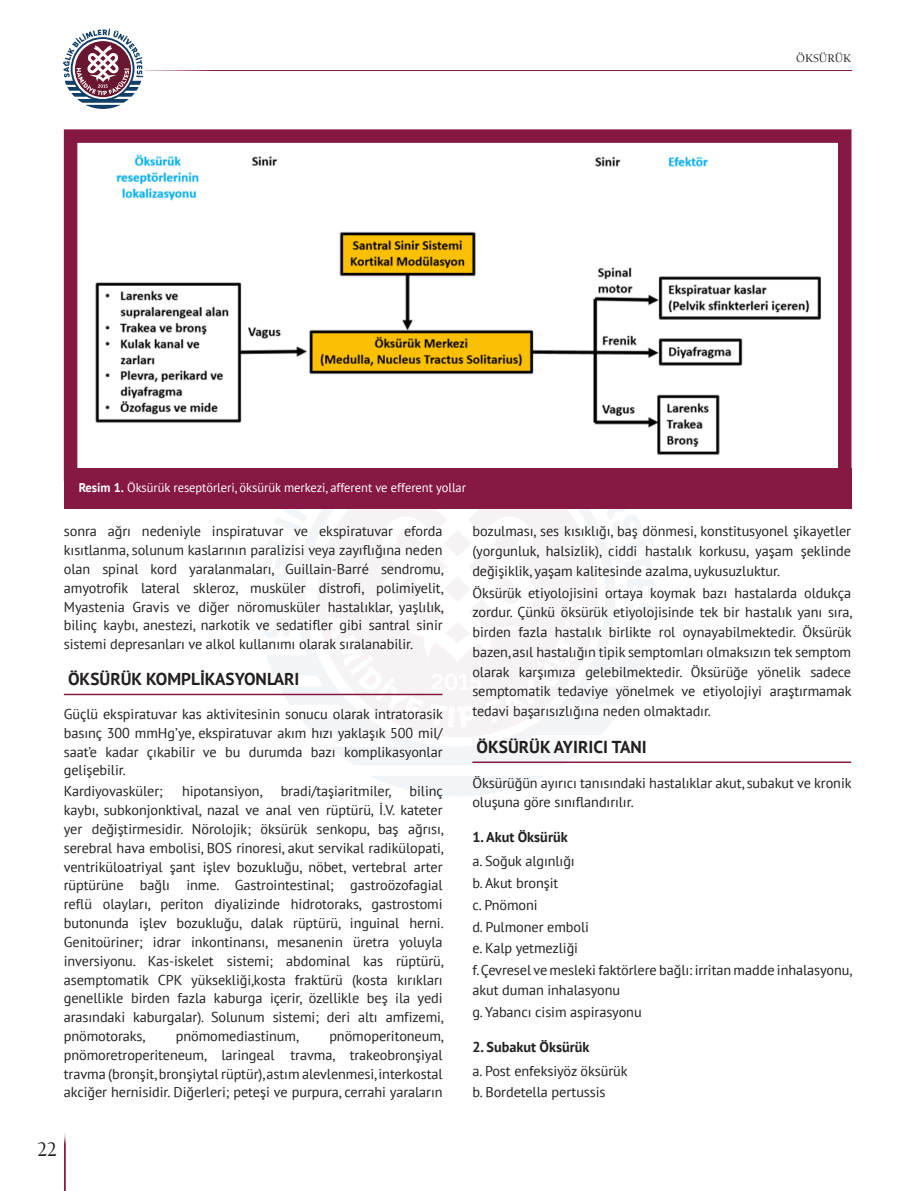
<style>
.page{position:relative;width:915px;height:1191px;background:#fff}
.page>*{position:absolute;margin:0;border:0;box-sizing:border-box;transform-origin:0 0}
.t1{font:21px "Berkeley Regular Tr";color:#231f20;scale:.92 1}
.ARA_BASLIKkkkkk{font:700 17.25px "PT Sans";color:#231f20}
.YAZI{font:14.25px/18.8px "PT Sans";letter-spacing:-.005em;color:#231f20;text-align:justify}
.BOLD{font:700 14.25px "PT Sans";color:#231f20}
.RESIM-ALTI{font:12.75px "PT Sans";color:#fff}
.t2{font:12px "Berkeley Regular Tr";color:#231f20}
.s1{font-weight:700}
</style>
<div class="page">
<div style="left:237px;top:377px;width:440px;height:437px;background:#f9f8f9;border-radius:50%"></div>
<hr style="left:85px;top:70px;width:765px;height:1px;background:#861943">
<svg style="left:63px;top:29px;width:80px;height:80px"></svg>
<hr style="left:64px;top:1131px;width:1px;height:60px;background:#861943">
<hr style="left:64px;top:693px;width:378px;height:2px;background:#861943">
<hr style="left:472px;top:761px;width:378px;height:2px;background:#861943">
<div style="left:64px;top:468px;width:787px;height:40px;background:#861943"></div>
<img style="left:95px;top:154px;width:726px;height:301px">
<div style="left:64px;top:129px;width:787px;height:352px;border:14px solid #861943"></div>
<p class="RESIM-ALTI" style="left:79px;top:479px;width:389px"><span class="s1">Resim 1.</span> Öksürük reseptörleri, öksürük merkezi, afferent ve efferent yollar</p>
<p class="t2" style="left:796px;top:51px;width:56px">ÖKSÜRÜK</p>
<p class="YAZI" style="left:64px;top:521px;width:381px">sonra ağrı nedeniyle inspiratuvar ve ekspiratuvar eforda kısıtlanma, solunum kaslarının paralizisi veya zayıflığına neden olan spinal kord yaralanmaları, Guillain-Barré sendromu, amyotrofik lateral skleroz, musküler distrofi, polimiyelit, Myastenia Gravis ve diğer nöromusküler hastalıklar, yaşlılık, bilinç kaybı, anestezi, narkotik ve sedatifler gibi santral sinir sistemi depresanları ve alkol kullanımı olarak sıralanabilir.</p>
<p class="ARA_BASLIKkkkkk" style="left:68px;top:668px;width:233px">ÖKSÜRÜK KOMPLİKASYONLARI</p>
<p class="YAZI" style="left:64px;top:704px;width:380px">Güçlü ekspiratuvar kas aktivitesinin sonucu olarak intratorasik basınç 300 mmHg’ye, ekspiratuvar akım hızı yaklaşık 500 mil/ saat’e kadar çıkabilir ve bu durumda bazı komplikasyonlar gelişebilir.</p>
<p class="YAZI" style="left:64px;top:781px;width:100px">Kardiyovasküler;</p>
<p class="YAZI" style="left:182px;top:781px;width:82px">hipotansiyon,</p>
<p class="YAZI" style="left:280px;top:781px;width:112px">bradi/taşiaritmiler,</p>
<p class="YAZI" style="left:64px;top:781px;width:381px;text-indent:345px">bilinç kaybı, subkonjonktival, nazal ve anal ven rüptürü, İ.V. kateter yer değiştirmesidir. Nörolojik; öksürük senkopu, baş ağrısı, serebral hava embolisi, BOS rinoresi, akut servikal radikülopati, ventriküloatriyal şant işlev bozukluğu, nöbet, vertebral arter rüptürüne bağlı inme. Gastrointestinal; gastroözofagial reflü olayları, periton diyalizinde hidrotoraks, gastrostomi butonunda işlev bozukluğu, dalak rüptürü, inguinal herni.<br>Genitoüriner; idrar inkontinansı, mesanenin üretra yoluyla inversiyonu. Kas-iskelet sistemi; abdominal kas rüptürü, asemptomatik CPK yüksekliği,kosta fraktürü (kosta kırıkları genellikle birden fazla kaburga içerir, özellikle beş ila yedi arasındaki kaburgalar). Solunum sistemi; deri altı amfizemi, pnömotoraks,</p>
<p class="YAZI" style="left:64px;top:1026px;width:381px;text-indent:265px">pnömoperitoneum, pnömoretroperiteneum, laringeal travma, trakeobronşiyal travma (bronşit, bronşiytal rüptür), astım alevlenmesi, interkostal akciğer hernisidir. Diğerleri; peteşi ve purpura, cerrahi yaraların</p>
<p class="YAZI" style="left:176px;top:1026px;width:125px">pnömomediastinum,</p>
<h1 class="t1" style="left:37px;top:1136px;width:23px">22</h1>
<p class="YAZI" style="left:472px;top:521px;width:380px;line-height:19.8px">bozulması, ses kısıklığı, baş dönmesi, konstitusyonel şikayetler (yorgunluk, halsizlik), ciddi hastalık korkusu, yaşam şeklinde değişiklik, yaşam kalitesinde azalma, uykusuzluktur.</p>
<p class="YAZI" style="left:472px;top:582px;width:381px;line-height:19.8px">Öksürük etiyolojisini ortaya koymak bazı hastalarda oldukça zordur. Çünkü öksürük etiyolojisinde tek bir hastalık yanı sıra, birden fazla hastalık birlikte rol oynayabilmektedir. Öksürük bazen, asıl hastalığın tipik semptomları olmaksızın tek semptom olarak karşımıza gelebilmektedir. Öksürüğe yönelik sadece semptomatik tedaviye yönelmek ve etiyolojiyi araştırmamak tedavi başarısızlığına neden olmaktadır.</p>
<p class="ARA_BASLIKkkkkk" style="left:476px;top:735px;width:172px">ÖKSÜRÜK AYIRICI TANI</p>
<p class="YAZI" style="left:472px;top:772px;width:380px;line-height:19.8px">Öksürüğün ayırıcı tanısındaki hastalıklar akut, subakut ve kronik oluşuna göre sınıflandırılır.</p>
<p class="BOLD" style="left:472px;top:827px;width:97px">1. Akut Öksürük</p>
<p class="YAZI" style="left:472px;top:851px;width:104px">a. Soğuk algınlığı</p>
<p class="YAZI" style="left:472px;top:873px;width:87px">b. Akut bronşit</p>
<p class="YAZI" style="left:472px;top:895px;width:67px">c. Pnömoni</p>
<p class="YAZI" style="left:472px;top:917px;width:118px">d. Pulmoner emboli</p>
<p class="YAZI" style="left:472px;top:938px;width:107px">e. Kalp yetmezliği</p>
<p class="YAZI" style="left:472px;top:960px;width:381px;line-height:19.8px">f. Çevresel ve mesleki faktörlere bağlı: irritan madde inhalasyonu, akut duman inhalasyonu</p>
<p class="YAZI" style="left:472px;top:1002px;width:171px">g. Yabancı cisim aspirasyonu</p>
<p class="BOLD" style="left:472px;top:1037px;width:119px">2. Subakut Öksürük</p>
<p class="YAZI" style="left:472px;top:1060px;width:157px">a. Post enfeksiyöz öksürük</p>
<p class="YAZI" style="left:472px;top:1082px;width:135px">b. Bordetella pertussis</p>
</div>
